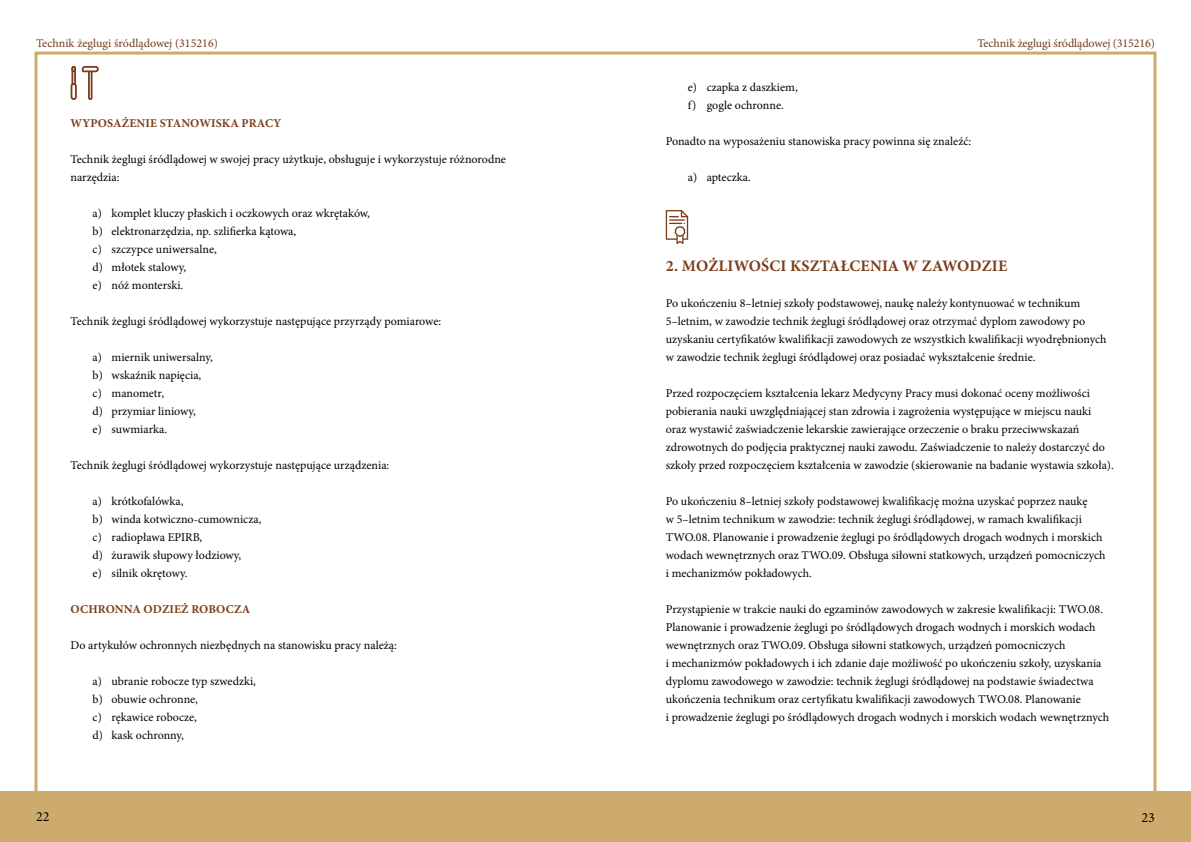
<style>
.page{position:relative;width:1191px;height:842px;background:#fff}
.page>*{position:absolute;margin:0;border:0;box-sizing:border-box;transform-origin:0 0}
.Nagłówek_16_pt{font:700 16px "Minion Pro";letter-spacing:.01em;color:#7c3d1a}
.t1{font:14px "Minion Pro";color:#000}
.tekst_główny{font:12px/18px "Minion Pro";color:#000}
.Tekst_-_wyliczenie__bullet{font:12px "Minion Pro";color:#000}
.t2{font:12px "Minion Pro";letter-spacing:-.005em;color:#743b1c}
.Nagłówek_12_pt{font:700 12px "Minion Pro";letter-spacing:.01em;color:#7c3d1a}
</style>
<div class="page">
<div style="left:595px;top:791px;width:596px;height:51px;background:#cdab6c"></div>
<div style="left:0;top:791px;width:595px;height:51px;background:#cdab6c"></div>
<div style="left:71px;top:66px;width:5px;height:25px;border:2px solid #7c3c19"></div>
<div style="left:88px;top:66px;width:4px;height:34px;border:2px solid #7c3c19"></div>
<div style="left:71px;top:83px;width:6px;height:17px;border:2px solid #7c3c19;border-radius:2px"></div>
<svg style="left:71px;top:66px;width:28px;height:7px"></svg>
<svg style="left:666px;top:210px;width:22px;height:34px"></svg>
<p class="t2" style="left:36px;top:35px;width:183px">Technik żeglugi śródlądowej (315216)</p>
<p class="t2" style="left:977px;top:35px;width:179px">Technik żeglugi śródlądowej (315216)</p>
<h4 class="Nagłówek_12_pt" style="left:71px;top:115px;width:212px">WYPOSAŻENIE STANOWISKA PRACY</h4>
<p class="tekst_główny" style="left:71px;top:150px;width:437px">Technik żeglugi śródlądowej w swojej pracy użytkuje, obsługuje i wykorzystuje różnorodne narzędzia:</p>
<p class="Tekst_-_wyliczenie__bullet" style="left:93px;top:205px;width:279px">a) komplet kluczy płaskich i oczkowych oraz wkrętaków,</p>
<p class="Tekst_-_wyliczenie__bullet" style="left:93px;top:223px;width:205px">b) elektronarzędzia, np. szlifierka kątowa,</p>
<p class="Tekst_-_wyliczenie__bullet" style="left:93px;top:241px;width:126px">c) szczypce uniwersalne,</p>
<p class="Tekst_-_wyliczenie__bullet" style="left:93px;top:259px;width:95px">d) młotek stalowy,</p>
<p class="Tekst_-_wyliczenie__bullet" style="left:93px;top:277px;width:92px">e) nóż monterski.</p>
<p class="tekst_główny" style="left:71px;top:312px;width:372px">Technik żeglugi śródlądowej wykorzystuje następujące przyrządy pomiarowe:</p>
<p class="Tekst_-_wyliczenie__bullet" style="left:93px;top:349px;width:122px">a) miernik uniwersalny,</p>
<p class="Tekst_-_wyliczenie__bullet" style="left:93px;top:367px;width:110px">b) wskaźnik napięcia,</p>
<p class="Tekst_-_wyliczenie__bullet" style="left:93px;top:385px;width:73px">c) manometr,</p>
<p class="Tekst_-_wyliczenie__bullet" style="left:93px;top:403px;width:105px">d) przymiar liniowy,</p>
<p class="Tekst_-_wyliczenie__bullet" style="left:93px;top:421px;width:76px">e) suwmiarka.</p>
<p class="tekst_główny" style="left:71px;top:456px;width:320px">Technik żeglugi śródlądowej wykorzystuje następujące urządzenia:</p>
<p class="Tekst_-_wyliczenie__bullet" style="left:93px;top:493px;width:92px">a) krótkofalówka,</p>
<p class="Tekst_-_wyliczenie__bullet" style="left:93px;top:511px;width:170px">b) winda kotwiczno-cumownicza,</p>
<p class="Tekst_-_wyliczenie__bullet" style="left:93px;top:529px;width:111px">c) radiopława EPIRB,</p>
<p class="Tekst_-_wyliczenie__bullet" style="left:93px;top:547px;width:150px">d) żurawik słupowy łodziowy,</p>
<p class="Tekst_-_wyliczenie__bullet" style="left:93px;top:565px;width:96px">e) silnik okrętowy.</p>
<h4 class="Nagłówek_12_pt" style="left:71px;top:601px;width:181px">OCHRONNA ODZIEŻ ROBOCZA</h4>
<p class="tekst_główny" style="left:71px;top:636px;width:328px">Do artykułów ochronnych niezbędnych na stanowisku pracy należą:</p>
<p class="Tekst_-_wyliczenie__bullet" style="left:93px;top:673px;width:165px">a) ubranie robocze typ szwedzki,</p>
<p class="Tekst_-_wyliczenie__bullet" style="left:93px;top:691px;width:107px">b) obuwie ochronne,</p>
<p class="Tekst_-_wyliczenie__bullet" style="left:93px;top:709px;width:106px">c) rękawice robocze,</p>
<p class="Tekst_-_wyliczenie__bullet" style="left:93px;top:727px;width:93px">d) kask ochronny,</p>
<p class="Tekst_-_wyliczenie__bullet" style="left:688px;top:79px;width:111px">e) czapka z daszkiem,</p>
<p class="Tekst_-_wyliczenie__bullet" style="left:688px;top:97px;width:97px">f) gogle ochronne.</p>
<p class="tekst_główny" style="left:666px;top:132px;width:307px">Ponadto na wyposażeniu stanowiska pracy powinna się znaleźć:</p>
<p class="Tekst_-_wyliczenie__bullet" style="left:688px;top:169px;width:65px">a) apteczka.</p>
<h3 class="Nagłówek_16_pt" style="left:666px;top:255px;width:343px">2. MOŻLIWOŚCI KSZTAŁCENIA W ZAWODZIE</h3>
<p class="tekst_główny" style="left:666px;top:294px;width:442px">Po ukończeniu 8–letniej szkoły podstawowej, naukę należy kontynuować w technikum 5–letnim, w zawodzie technik żeglugi śródlądowej oraz otrzymać dyplom zawodowy po uzyskaniu certyfikatów kwalifikacji zawodowych ze wszystkich kwalifikacji wyodrębnionych w zawodzie technik żeglugi śródlądowej oraz posiadać wykształcenie średnie.</p>
<p class="tekst_główny" style="left:666px;top:384px;width:449px">Przed rozpoczęciem kształcenia lekarz Medycyny Pracy musi dokonać oceny możliwości pobierania nauki uwzględniającej stan zdrowia i zagrożenia występujące w miejscu nauki oraz wystawić zaświadczenie lekarskie zawierające orzeczenie o braku przeciwwskazań zdrowotnych do podjęcia praktycznej nauki zawodu. Zaświadczenie to należy dostarczyć do szkoły przed rozpoczęciem kształcenia w zawodzie (skierowanie na badanie wystawia szkoła).</p>
<p class="tekst_główny" style="left:666px;top:492px;width:441px">Po ukończeniu 8–letniej szkoły podstawowej kwalifikację można uzyskać poprzez naukę<br>w 5–letnim technikum w zawodzie: technik żeglugi śródlądowej, w ramach kwalifikacji TWO.08. Planowanie i prowadzenie żeglugi po śródlądowych drogach wodnych i morskich wodach wewnętrznych oraz TWO.09. Obsługa siłowni statkowych, urządzeń pomocniczych i mechanizmów pokładowych.</p>
<p class="tekst_główny" style="left:666px;top:600px;width:445px">Przystąpienie w trakcie nauki do egzaminów zawodowych w zakresie kwalifikacji: TWO.08.<br>Planowanie i prowadzenie żeglugi po śródlądowych drogach wodnych i morskich wodach wewnętrznych oraz TWO.09. Obsługa siłowni statkowych, urządzeń pomocniczych<br>i mechanizmów pokładowych i ich zdanie daje możliwość po ukończeniu szkoły, uzyskania dyplomu zawodowego w zawodzie: technik żeglugi śródlądowej na podstawie świadectwa ukończenia technikum oraz certyfikatu kwalifikacji zawodowych TWO.08. Planowanie<br>i prowadzenie żeglugi po śródlądowych drogach wodnych i morskich wodach wewnętrznych</p>
<p class="t1" style="left:36px;top:807px;width:15px">22</p>
<p class="t1" style="left:1141px;top:808px;width:15px">23</p>
</div>
